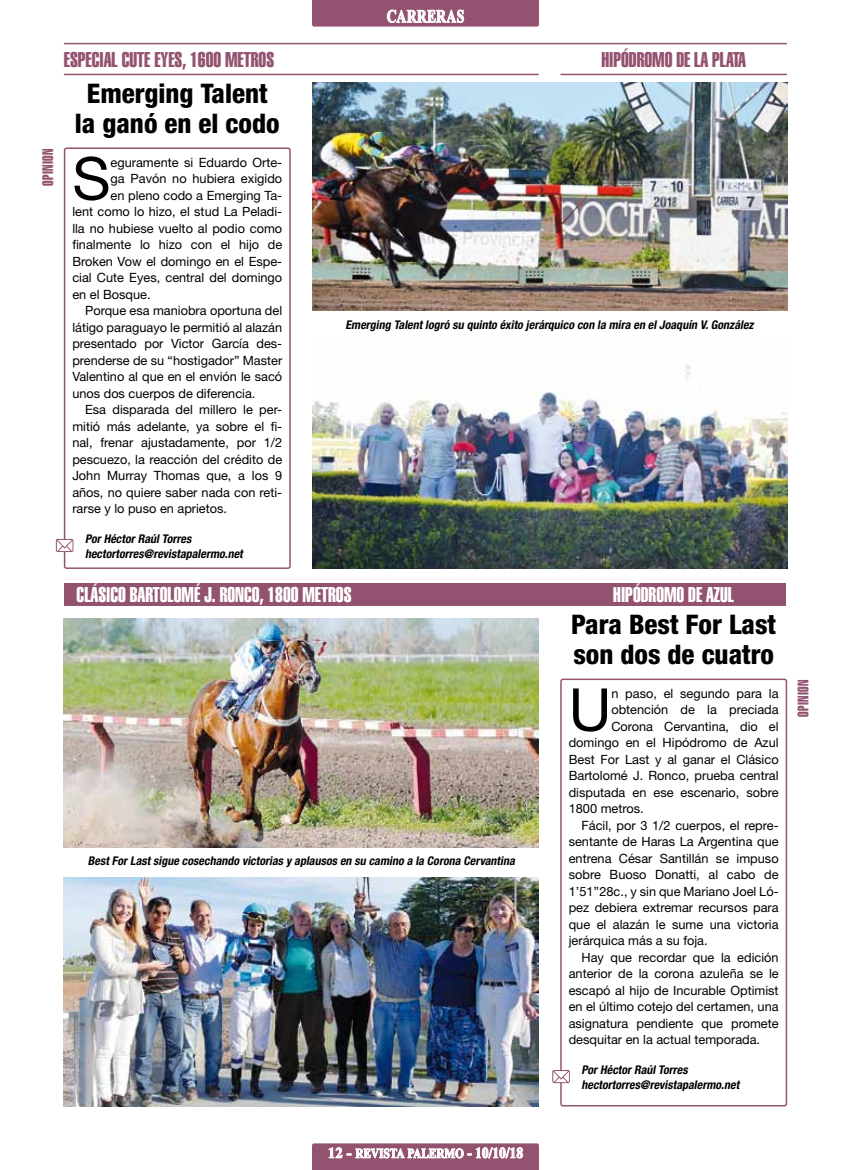
<style>
.page{position:relative;width:851px;height:1170px;background:#fff}
.page>*{position:absolute;margin:0;border:0;box-sizing:border-box;transform-origin:0 0}
.t1{font:58.95px "Helvetica Neue LT Std";color:#000}
.t2{font:800 condensed 27px/30px "Helvetica Neue LT Std";color:#000;text-align:center}
.t3{font:21px "Helvetica LT Std Extra Comp";color:#fff}
.t4{font:21px "Helvetica LT Std Extra Comp";color:#935370}
.t5{font:700 18px "Times New Roman";letter-spacing:.04em;color:#fff;scale:.75 1}
.t6{font:15px "Helvetica LT Std Extra Comp";letter-spacing:.025em;color:#935370}
.t7{font:700 13.5px "Times New Roman";color:#fff;scale:.83 1}
.t8{font:12.75px "Helvetica Neue LT Std";color:#000}
.t9{font:italic 700 condensed 12px/15px "Helvetica Neue LT Std";color:#000}
.s1{font-size:15px}
</style>
<div class="page">
<div style="left:64px;top:147px;width:227px;height:422px;border:2px solid #935370;border-radius:2px"></div>
<div style="left:560px;top:678px;width:227px;height:428px;border:2px solid #935370;border-radius:2px"></div>
<hr style="left:65px;top:74px;width:473px;height:1px;background:#935370">
<hr style="left:65px;top:43px;width:721px;height:1px;background:#935370">
<hr style="left:561px;top:74px;width:225px;height:1px;background:#935370">
<svg style="left:56px;top:539px;width:17px;height:13px"></svg>
<svg style="left:552px;top:1069px;width:17px;height:14px"></svg>
<div style="left:64px;top:583px;width:721px;height:22px;background:#935370"></div>
<svg style="left:312px;top:1143px;width:227px;height:26px;background:#a67189"></svg>
<svg style="left:312px;top:0;width:227px;height:27px;background:#9d637d"></svg>
<img style="left:64px;top:618px;width:475px;height:228px">
<img style="left:312px;top:82px;width:475px;height:229px">
<img style="left:312px;top:365px;width:475px;height:204px">
<img style="left:64px;top:877px;width:475px;height:228px">
<p class="t6" style="left:39px;top:186px;width:39px;rotate:-90deg">OPINION</p>
<h3 class="t5" style="left:386px;top:4px;width:105px">CARRERAS</h3>
<h3 class="t4" style="left:64px;top:47px;width:212px">ESPECIAL CUTE EYES, 1600 METROS</h3>
<h3 class="t4" style="left:601px;top:47px;width:146px">HIPÓDROMO DE LA PLATA</h3>
<h2 class="t2" style="left:75px;top:78px;width:206px">Emerging Talent la ganó en el codo</h2>
<h1 class="t1" style="left:72px;top:143px;width:40px">S</h1>
<p class="t8" style="left:110px;top:154px;width:173px">eguramente si Eduardo Orte-</p>
<p class="t8" style="left:110px;top:171px;width:173px">ga Pavón no hubiera exigido</p>
<p class="t8" style="left:110px;top:187px;width:173px">en pleno codo a Emerging Ta-</p>
<p class="t8" style="left:72px;top:204px;width:211px">lent como lo hizo, el stud La Peladi-</p>
<p class="t8" style="left:72px;top:220px;width:211px">lla no hubiese vuelto al podio como</p>
<p class="t8" style="left:72px;top:237px;width:211px">finalmente lo hizo con el hijo de</p>
<p class="t8" style="left:72px;top:253px;width:211px">Broken Vow el domingo en el Espe-</p>
<p class="t8" style="left:72px;top:270px;width:211px">cial Cute Eyes, central del domingo</p>
<p class="t8" style="left:72px;top:286px;width:80px">en el Bosque.</p>
<p class="t8" style="left:85px;top:303px;width:199px">Porque esa maniobra oportuna del</p>
<p class="t8" style="left:72px;top:319px;width:211px">látigo paraguayo le permitió al alazán</p>
<p class="t8" style="left:72px;top:336px;width:211px">presentado por Victor García des-</p>
<p class="t8" style="left:72px;top:352px;width:211px">prenderse de su “hostigador” Master</p>
<p class="t8" style="left:72px;top:369px;width:211px">Valentino al que en el envión le sacó</p>
<p class="t8" style="left:72px;top:385px;width:185px">unos dos cuerpos de diferencia.</p>
<p class="t8" style="left:85px;top:402px;width:199px">Esa disparada del millero le per-</p>
<p class="t8" style="left:72px;top:418px;width:211px">mitió más adelante, ya sobre el fi-</p>
<p class="t8" style="left:72px;top:435px;width:211px">nal, frenar ajustadamente, por 1/2</p>
<p class="t8" style="left:72px;top:451px;width:211px">pescuezo, la reacción del crédito de</p>
<p class="t8" style="left:72px;top:468px;width:211px">John Murray Thomas que, a los 9</p>
<p class="t8" style="left:72px;top:484px;width:211px">años, no quiere saber nada con reti-</p>
<p class="t8" style="left:72px;top:501px;width:156px">rarse y lo puso en aprietos.</p>
<p class="t9" style="left:85px;top:531px;width:162px">PorHéctorRaúlTorres hectortorres@revistapalermo.net</p>
<p class="t9" style="left:345px;top:317px;width:412px">Emerging Talentlogró su quinto éxito jerárquico con la mira en elJoaquín V.González</p>
<h3 class="t3" style="left:77px;top:582px;width:276px">CLÁSICO BARTOLOMÉ J. RONCO, 1800 METROS</h3>
<h3 class="t3" style="left:613px;top:582px;width:122px">HIPÓDROMO DE AZUL</h3>
<p class="t9" style="left:88px;top:853px;width:431px">BestForLastsigue cosechando victorias y aplausos en su camino a la Corona Cervantina</p>
<h2 class="t2" style="left:571px;top:609px;width:206px;text-align:left">Para Best For Last son dos de cuatro</h2>
<h1 class="t1" style="left:568px;top:674px;width:44px">U</h1>
<p class="t8" style="left:611px;top:685px;width:169px">n paso, el segundo para la</p>
<p class="t8" style="left:611px;top:702px;width:169px">obtención de la preciada</p>
<p class="t8" style="left:611px;top:718px;width:169px">Corona Cervantina, dio el</p>
<p class="t8" style="left:568px;top:735px;width:211px">domingo en el Hipódromo de Azul</p>
<p class="t8" style="left:568px;top:751px;width:211px">Best For Last y al ganar el Clásico</p>
<p class="t8" style="left:568px;top:768px;width:211px">Bartolomé J. Ronco, prueba central</p>
<p class="t8" style="left:568px;top:784px;width:211px">disputada en ese escenario, sobre</p>
<p class="t8" style="left:568px;top:801px;width:76px">1800 metros.</p>
<p class="t8" style="left:581px;top:817px;width:198px">Fácil, por 3 1/2 cuerpos, el repre-</p>
<p class="t8" style="left:568px;top:834px;width:211px">sentante de Haras La Argentina que</p>
<p class="t8" style="left:568px;top:850px;width:211px">entrena César Santillán se impuso</p>
<p class="t8" style="left:568px;top:867px;width:211px">sobre Buoso Donatti, al cabo de</p>
<p class="t8" style="left:568px;top:883px;width:211px">1’51’’28c., y sin que Mariano Joel Ló-</p>
<p class="t8" style="left:568px;top:900px;width:211px">pez debiera extremar recursos para</p>
<p class="t8" style="left:568px;top:916px;width:211px">que el alazán le sume una victoria</p>
<p class="t8" style="left:568px;top:933px;width:140px">jerárquica más a su foja.</p>
<p class="t8" style="left:581px;top:949px;width:199px">Hay que recordar que la edición</p>
<p class="t8" style="left:568px;top:966px;width:211px">anterior de la corona azuleña se le</p>
<p class="t8" style="left:568px;top:982px;width:211px">escapó al hijo de Incurable Optimist</p>
<p class="t8" style="left:568px;top:999px;width:211px">en el último cotejo del certamen, una</p>
<p class="t8" style="left:568px;top:1015px;width:211px">asignatura pendiente que promete</p>
<p class="t8" style="left:568px;top:1032px;width:193px">desquitar en la actual temporada.</p>
<p class="t9" style="left:581px;top:1062px;width:162px">PorHéctorRaúlTorres hectortorres@revistapalermo.net</p>
<p class="t6" style="left:794px;top:717px;width:39px;rotate:-90deg">OPINION</p>
<p class="t7" style="left:328px;top:1143px;width:237px"><span class="s1">12 -</span> REVISTA PALERMO <span class="s1">- 10/10/18</span></p>
</div>
